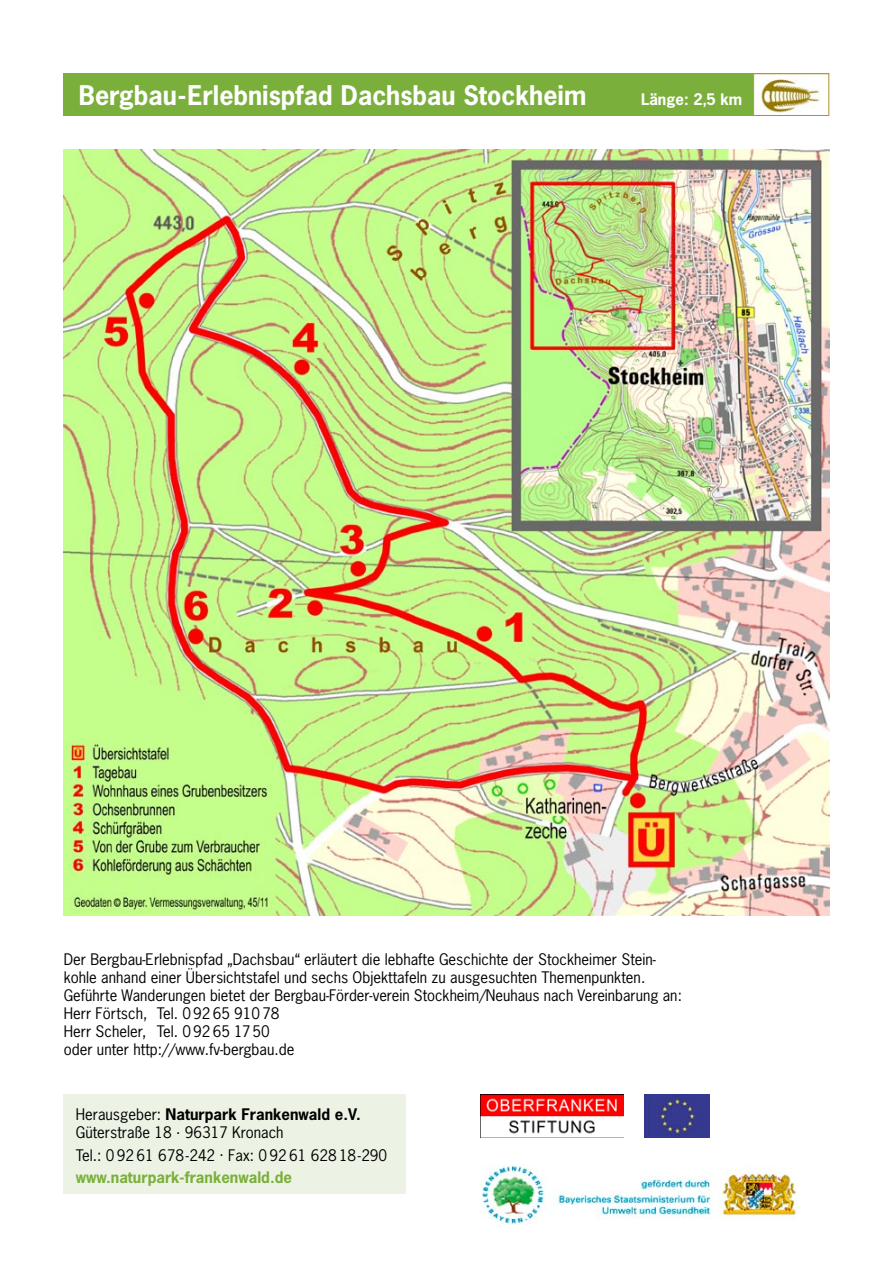
<style>
.page{position:relative;width:893px;height:1263px;background:#fff}
.page>*{position:absolute;margin:0;border:0;box-sizing:border-box;transform-origin:0 0}
.t1{font:700 25.5px "News Gothic Std";color:#fff}
.Fließtext{font:15px/18px "News Gothic Std";color:#000}
.Fließtext-2{font:700 15px "News Gothic Std";color:#000}
.Fließtext-3{font:700 15px "News Gothic Std";color:#7baf3c}
.Fließtext-4{font:700 15px "News Gothic Std";color:#fff}
.s1{font-weight:400}
</style>
<div class="page">
<div style="left:64px;top:73px;width:765px;height:43px;background:#7baf3c"></div>
<img style="left:755px;top:75px;width:72px;height:39px">
<div style="left:753px;top:73px;width:76px;height:43px;border:1px solid #b28e37"></div>
<img style="left:64px;top:150px;width:765px;height:765px">
<div style="left:64px;top:1095px;width:342px;height:99px;background:#ecf3e4"></div>
<img style="left:481px;top:1095px;width:142px;height:39px">
<img style="left:481px;top:1165px;width:316px;height:60px">
<img style="left:644px;top:1095px;width:65px;height:42px">
<p class="t1" style="left:79px;top:78px;width:509px">Bergbau-Erlebnispfad Dachsbau Stockheim</p>
<p class="Fließtext-4" style="left:641px;top:89px;width:103px">Länge: 2,5 km</p>
<p class="Fließtext" style="left:64px;top:950px;width:620px">Der Bergbau-Erlebnispfad „Dachsbau“ erläutert die lebhafte Geschichte der Stockheimer Stein&shy;kohle anhand einer Übersichtstafel und sechs Objekttafeln zu ausgesuchten Themenpunkten.<br>Geführte Wanderungen bietet der Bergbau-Förder-verein Stockheim/Neuhaus nach Vereinbarung an:<br>Herr Förtsch, Tel. 09265 91078<br>Herr Scheler, Tel. 09265 1750<br>oder unter http://www.fv-bergbau.de</p>
<p class="Fließtext-2" style="left:76px;top:1105px;width:286px"><span class="s1">Herausgeber:</span> Naturpark Frankenwald e.V.</p>
<p class="Fließtext" style="left:76px;top:1123px;width:209px">Güterstraße 18 . 96317 Kronach</p>
<p class="Fließtext" style="left:76px;top:1146px;width:313px">Tel.: 0 92 61 678-242 . Fax: 0 92 61 628 18-290</p>
<p class="Fließtext-3" style="left:76px;top:1167px;width:218px">www.naturpark-frankenwald.de</p>
</div>
